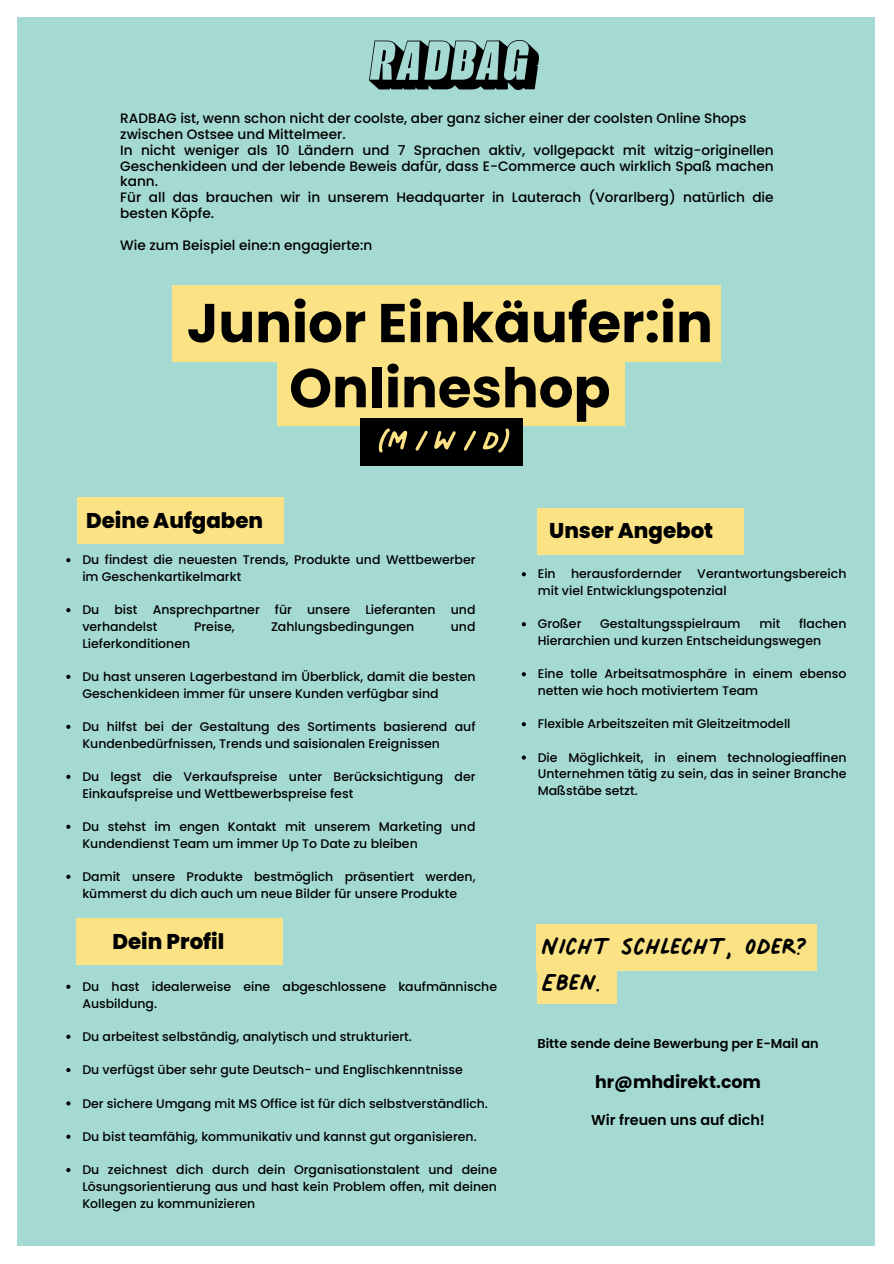
<style>
.page{position:relative;width:894px;height:1264px;background:#fff}
.page>*{position:absolute;margin:0;border:0;box-sizing:border-box;transform-origin:0 0}
.t1{font:56.55px "Palmer Lake Print";color:#fbe285}
.t2{font:700 54.6px/65.1px "Poppins";color:#000;text-align:center}
.t3{font:49.35px/36px "Palmer Lake Print";color:#000}
.t4{font:800 21.3px "Poppins";color:#000}
.t5{font:700 17.4px "Poppins";color:#000}
.t6{font:600 14.4px "Poppins";color:#000}
.t7{font:500 13.65px/15.8px "Poppins";color:#000}
.t8{font:600 12.9px "Poppins";color:#000}
.t9{font:500 12.45px/16.6px "Poppins";color:#000}
</style>
<div class="page">
<div style="left:18px;top:17px;width:856px;height:1228px;background:#a5dad3"></div>
<div style="left:173px;top:285px;width:548px;height:76px;background:#fbe285"></div>
<div style="left:277px;top:349px;width:347px;height:77px;background:#fbe285"></div>
<div style="left:78px;top:497px;width:206px;height:47px;background:#fbe285"></div>
<div style="left:536px;top:508px;width:207px;height:46px;background:#fbe285"></div>
<div style="left:76px;top:918px;width:207px;height:47px;background:#fbe285"></div>
<div style="left:536px;top:924px;width:280px;height:46px;background:#fbe285"></div>
<div style="left:536px;top:957px;width:80px;height:46px;background:#fbe285"></div>
<img style="left:369px;top:40px;width:169px;height:50px">
<svg style="left:66px;top:558px;width:4px;height:4px"></svg>
<svg style="left:66px;top:608px;width:4px;height:4px"></svg>
<svg style="left:66px;top:674px;width:4px;height:5px"></svg>
<svg style="left:66px;top:724px;width:4px;height:5px"></svg>
<svg style="left:66px;top:774px;width:4px;height:5px"></svg>
<svg style="left:66px;top:824px;width:4px;height:4px"></svg>
<svg style="left:66px;top:874px;width:4px;height:4px"></svg>
<svg style="left:66px;top:984px;width:4px;height:4px"></svg>
<svg style="left:66px;top:1034px;width:4px;height:4px"></svg>
<svg style="left:66px;top:1068px;width:4px;height:4px"></svg>
<svg style="left:66px;top:1101px;width:4px;height:4px"></svg>
<svg style="left:66px;top:1134px;width:4px;height:4px"></svg>
<svg style="left:66px;top:1168px;width:4px;height:4px"></svg>
<div style="left:360px;top:418px;width:162px;height:47px;background:#000"></div>
<svg style="left:521px;top:572px;width:4px;height:4px"></svg>
<svg style="left:521px;top:622px;width:4px;height:4px"></svg>
<svg style="left:521px;top:672px;width:4px;height:4px"></svg>
<svg style="left:521px;top:722px;width:4px;height:4px"></svg>
<svg style="left:521px;top:755px;width:4px;height:4px"></svg>
<h6 class="t7" style="left:120px;top:111px;width:654px">RADBAG ist, wenn schon nicht der coolste, aber ganz sicher einer der coolsten Online Shops zwischen Ostsee und Mittelmeer.<br>In nicht weniger als 10 Ländern und 7 Sprachen aktiv, vollgepackt mit witzig-originellen Geschenkideen und der lebende Beweis dafür, dass E-Commerce auch wirklich Spaß machen kann.<br>Für all das brauchen wir in unserem Headquarter in Lauterach (Vorarlberg) natürlich die besten Köpfe.</h6>
<h2 class="t7" style="left:120px;top:237px;width:253px">Wie zum Beispiel eine:n engagierte:n</h2>
<h6 class="t2" style="left:187px;top:290px;width:527px">Junior Einkäufer:in<br>Onlineshop</h6>
<h1 class="t4" style="left:86px;top:505px;width:179px">Deine Aufgaben</h1>
<p class="t1" style="left:376px;top:411px;width:137px">(M/W/D)</p>
<p class="t9" style="left:82px;top:551px;width:394px">Du findest die neuesten Trends, Produkte und Wettbewerber im Geschenkartikelmarkt</p>
<p class="t9" style="left:82px;top:601px;width:394px">Du bist Ansprechpartner für unsere Lieferanten und verhandelst</p>
<p class="t9" style="left:194px;top:618px;width:42px">Preise,</p>
<p class="t9" style="left:271px;top:618px;width:145px">Zahlungsbedingungen</p>
<p class="t9" style="left:450px;top:618px;width:26px">und</p>
<p class="t9" style="left:82px;top:635px;width:109px">Lieferkonditionen</p>
<p class="t9" style="left:82px;top:668px;width:394px">Du hast unseren Lagerbestand im Überblick, damit die besten<br>Geschenkideen immer für unsere Kunden verfügbar sind</p>
<p class="t9" style="left:82px;top:718px;width:394px">Du hilfst bei der Gestaltung des Sortiments basierend auf<br>Kundenbedürfnissen, Trends und saisionalen Ereignissen</p>
<p class="t9" style="left:82px;top:768px;width:394px">Du legst die Verkaufspreise unter Berücksichtigung der<br>Einkaufspreise und Wettbewerbspreise fest</p>
<p class="t9" style="left:82px;top:818px;width:394px">Du stehst im engen Kontakt mit unserem Marketing und<br>Kundendienst Team um immer Up To Date zu bleiben</p>
<h4 class="t9" style="left:82px;top:868px;width:394px">Damit unsere Produkte bestmöglich präsentiert werden, kümmerst du dich auch um neue Bilder für unsere Produkte</h4>
<p class="t4" style="left:112px;top:926px;width:113px">Dein Profil</p>
<p class="t9" style="left:82px;top:978px;width:416px">Du hast idealerweise eine abgeschlossene kaufmännische<br>Ausbildung.</p>
<p class="t9" style="left:82px;top:1028px;width:331px">Du arbeitest selbständig, analytisch und strukturiert.</p>
<p class="t9" style="left:82px;top:1061px;width:382px">Du verfügst über sehr gute Deutsch- und Englischkenntnisse</p>
<p class="t9" style="left:82px;top:1094px;width:407px">Der sichere Umgang mit MS Office ist für dich selbstverständlich.</p>
<p class="t9" style="left:82px;top:1128px;width:396px">Du bist teamfähig, kommunikativ und kannst gut organisieren.</p>
<p class="t9" style="left:82px;top:1161px;width:416px;text-align:justify">Du zeichnest dich durch dein Organisationstalent und deine Lösungsorientierung aus und hast kein Problem offen, mit deinen Kollegen zu kommunizieren</p>
<h4 class="t4" style="left:549px;top:516px;width:165px">Unser Angebot</h4>
<h3 class="t9" style="left:537px;top:565px;width:310px">Ein herausfordernder Verantwortungsbereich mit viel Entwicklungspotenzial</h3>
<p class="t9" style="left:537px;top:615px;width:45px">Großer</p>
<p class="t9" style="left:600px;top:615px;width:142px">Gestaltungsspielraum</p>
<p class="t9" style="left:759px;top:615px;width:22px">mit</p>
<p class="t9" style="left:537px;top:615px;width:310px;text-indent:261px">flachen<br>Hierarchien und kurzen Entscheidungswegen</p>
<p class="t9" style="left:537px;top:665px;width:310px">Eine tolle Arbeitsatmosphäre in einem ebenso netten wie hoch motiviertem Team</p>
<h5 class="t9" style="left:537px;top:715px;width:254px">Flexible Arbeitszeiten mit Gleitzeitmodell</h5>
<h6 class="t9" style="left:537px;top:749px;width:310px;text-align:justify">Die Möglichkeit, in einem technologieaffinen Unternehmen tätig zu sein, das in seiner Branche Maßstäbe setzt.</h6>
<p class="t3" style="left:541px;top:927px;width:266px">Nicht schlecht, oder?<br>Eben.</p>
<h4 class="t8" style="left:537px;top:1034px;width:283px">Bitte sende deine Bewerbung per E-Mail an</h4>
<p class="t5" style="left:595px;top:1069px;width:167px">hr@mhdirekt.com</p>
<p class="t6" style="left:591px;top:1110px;width:175px">Wir freuen uns auf dich!</p>
</div>
